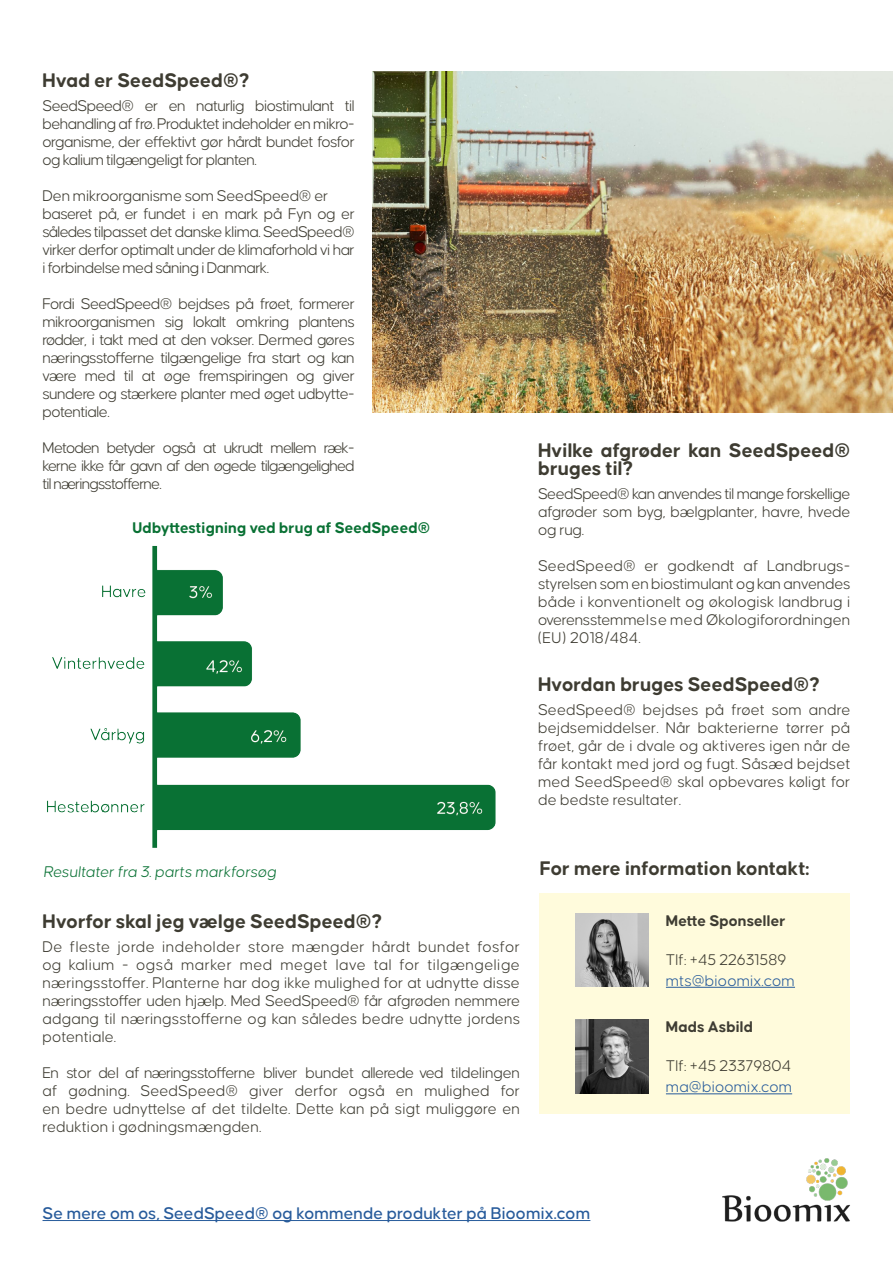
<style>
.page{position:relative;width:893px;height:1263px;background:#fff}
.page>*{position:absolute;margin:0;border:0;box-sizing:border-box;transform-origin:0 0}
.t1{font:700 21px/18px "Causten Round";color:#3e3c32}
.t2{font:500 18px "Causten Round";color:#275b9b}
.t3{font:300 16.5px/18px "Causten Round";letter-spacing:-.04em;color:#3e3c32;text-align:justify}
.t4{font:700 16.5px "Causten Round";color:#097134}
.t5{font:italic 300 16.5px "Causten Round";color:#097134}
.t6{font:300 16.5px "Causten Round";color:#3e3c32}
.t7{font:300 16.5px "Causten Round";color:#275b9b}
.t8{font:700 16.5px "Causten Round";color:#3e3c32}
</style>
<div class="page">
<img style="left:47px;top:545px;width:449px;height:303px">
<img style="left:373px;top:71px;width:520px;height:341px">
<div style="left:539px;top:893px;width:311px;height:221px;background:#fffbdc"></div>
<img style="left:722px;top:1158px;width:128px;height:64px">
<hr style="left:43px;top:1220px;width:547px;height:1px;background:#275b9b">
<hr style="left:666px;top:987px;width:129px;height:1px;background:#275b9b">
<hr style="left:666px;top:1093px;width:126px;height:1px;background:#275b9b">
<img style="left:575px;top:1020px;width:73px;height:73px">
<img style="left:575px;top:913px;width:73px;height:73px">
<p class="t1" style="left:43px;top:71px;width:209px">Hvad er SeedSpeed®?</p>
<p class="t3" style="left:43px;top:97px;width:314px">SeedSpeed® er en naturlig biostimulant til behandling af frø. Produktet indeholder en mikro&shy;organisme, der effektivt gør hårdt bundet fosfor og kalium tilgængeligt for planten.</p>
<p class="t3" style="left:43px;top:187px;width:314px;text-align:left">Den mikroorganisme som SeedSpeed® er baseret på, er fundet i en mark på Fyn og er således tilpasset det danske klima. SeedSpeed® virker derfor optimalt under de klimaforhold vi har i forbindelse med såning i Danmark.</p>
<p class="t3" style="left:43px;top:295px;width:314px">Fordi SeedSpeed® bejdses på frøet, formerer mikroorganismen sig lokalt omkring plantens rødder, i takt med at den vokser. Dermed gøres næringsstofferne tilgængelige fra start og kan være med til at øge fremspiringen og giver sundere og stærkere planter med øget udbytte&shy;potentiale.</p>
<p class="t3" style="left:43px;top:439px;width:314px">Metoden betyder også at ukrudt mellem ræk&shy;kerne ikke får gavn af den øgede tilgængelighed til næringsstofferne.</p>
<p class="t4" style="left:132px;top:518px;width:299px">Udbyttestigning ved brug af SeedSpeed®</p>
<p class="t1" style="left:538px;top:440px;width:314px">Hvilke afgrøder kan SeedSpeed® bruges til?</p>
<p class="t3" style="left:538px;top:484px;width:314px">SeedSpeed® kan anvendes til mange forskellige afgrøder som byg, bælgplanter, havre, hvede og rug.</p>
<p class="t3" style="left:538px;top:556px;width:314px">SeedSpeed® er godkendt af Landbrugs&shy;styrelsen som en biostimulant og kan anvendes både i konventionelt og økologisk landbrug i overensstemmelse med Økologiforordningen (EU) 2018/484.</p>
<p class="t1" style="left:538px;top:674px;width:283px">Hvordan bruges SeedSpeed®?</p>
<p class="t3" style="left:538px;top:700px;width:314px">SeedSpeed® bejdses på frøet som andre bejdsemiddelser. Når bakterierne tørrer på frøet, går de i dvale og aktiveres igen når de får kontakt med jord og fugt. Såsæd bejdset med SeedSpeed® skal opbevares køligt for de bedste resultater.</p>
<p class="t5" style="left:43px;top:863px;width:235px">Resultater fra 3. parts markforsøg</p>
<p class="t1" style="left:43px;top:912px;width:341px">Hvorfor skal jeg vælge SeedSpeed®?</p>
<p class="t3" style="left:43px;top:938px;width:479px">De fleste jorde indeholder store mængder hårdt bundet fosfor og kalium - også marker med meget lave tal for tilgængelige næringsstoffer. Planterne har dog ikke mulighed for at udnytte disse næringsstoffer uden hjælp. Med SeedSpeed® får afgrøden nemmere adgang til næringsstofferne og kan således bedre udnytte jordens potentiale.</p>
<p class="t3" style="left:43px;top:1064px;width:479px">En stor del af næringsstofferne bliver bundet allerede ved tildelingen af gødning. SeedSpeed® giver derfor også en mulighed for en bedre udnyttelse af det tildelte. Dette kan på sigt muliggøre en reduktion i gødningsmængden.</p>
<p class="t1" style="left:540px;top:859px;width:271px">For mere information kontakt:</p>
<p class="t8" style="left:666px;top:911px;width:121px">Mette Sponseller</p>
<p class="t6" style="left:666px;top:951px;width:122px">Tlf: +45 22631589</p>
<p class="t7" style="left:666px;top:972px;width:131px">mts@bioomix.com</p>
<p class="t8" style="left:666px;top:1018px;width:89px">Mads Asbild</p>
<p class="t6" style="left:666px;top:1057px;width:127px">Tlf: +45 23379804</p>
<p class="t7" style="left:666px;top:1078px;width:128px">ma@bioomix.com</p>
<p class="t2" style="left:43px;top:1203px;width:549px">Se mere om os, SeedSpeed® og kommende produkter på Bioomix.com</p>
</div>
